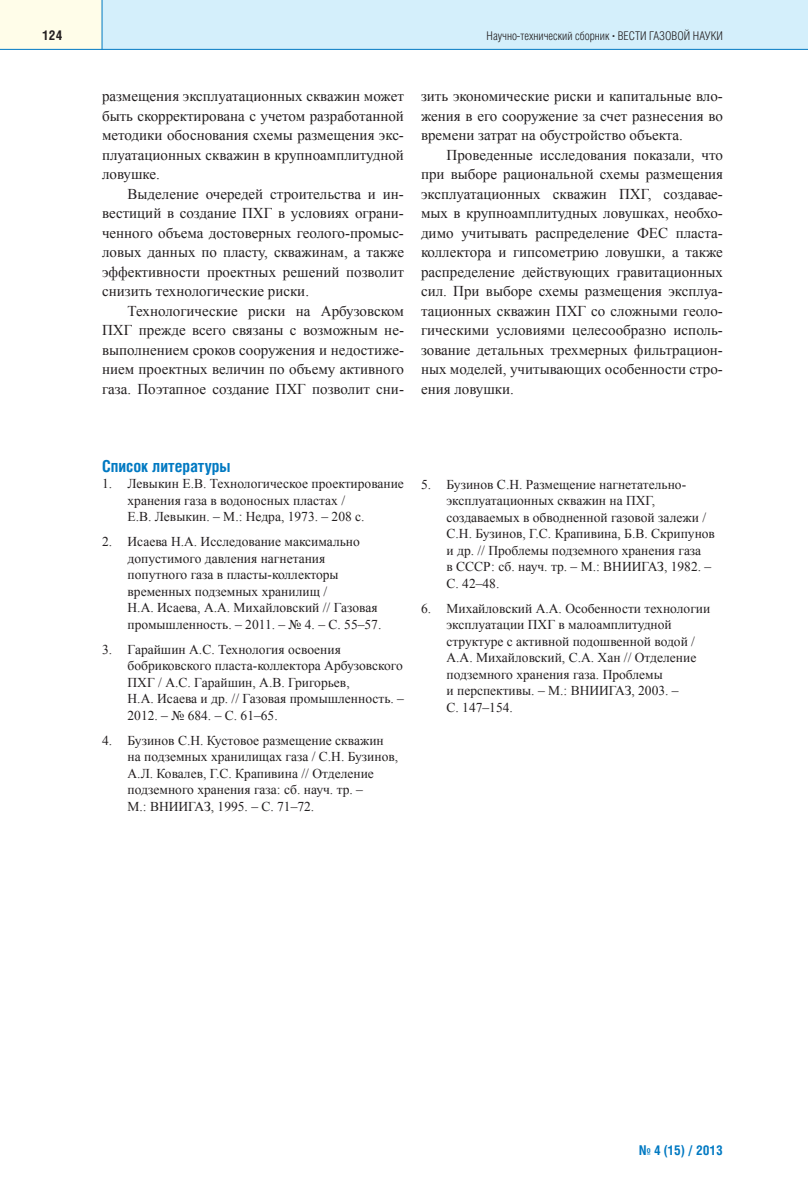
<style>
.page{position:relative;width:808px;height:1187px;background:#fff}
.page>*{position:absolute;margin:0;border:0;box-sizing:border-box;transform-origin:0 0}
.t1{font:700 16.5px "Helios Cond";color:#0079c2}
.t2{font:15px/19.5px "Times New Roman";color:#231f20;text-align:justify}
.t3{font:13.5px/16.5px "Times New Roman";color:#231f20}
.t4{font:700 13.5px "Helios Cond";color:#0079c2}
.t5{font:700 13.5px "Helios Cond";color:#231f20}
.t6{font:300 12px "Helios Cond";color:#231f20}
.s1{font-family:"Times New Roman";font-weight:700}
</style>
<div class="page">
<div style="left:102px;top:0;width:706px;height:49px;background:#d4effb"></div>
<div style="left:0;top:0;width:102px;height:49px;background:#fffde9"></div>
<hr style="left:0;top:49px;width:808px;height:1px;background:#0079c2">
<hr style="left:102px;top:0;width:1px;height:49px;background:#0079c2">
<p class="t5" style="left:42px;top:31px;width:21px">124</p>
<p class="t6" style="left:487px;top:32px;width:238px">Научно-технический сборник <span class="s1">·</span> ВЕСТИ ГАЗОВОЙ НАУКИ</p>
<p class="t2" style="left:102px;top:86px;width:303px">размещения эксплуатационных скважин может быть скорректирована с учетом разработанной методики обоснования схемы размещения экс&shy;плуатационных скважин в крупноамплитудной ловушке.</p>
<p class="t2" style="left:102px;top:184px;width:303px;text-indent:26px">Выделение очередей строительства и ин&shy;вестиций в создание ПХГ в условиях ограни&shy;ченного объема достоверных геолого-промыс&shy;ловых данных по пласту, скважинам, а также эффективности проектных решений позволит снизить технологические риски.</p>
<p class="t2" style="left:102px;top:301px;width:303px;text-indent:26px">Технологические риски на Арбузовском ПХГ прежде всего связаны с возможным не&shy;выполнением сроков сооружения и недостиже&shy;нием проектных величин по объему активного газа. Поэтапное создание ПХГ позволит сни-</p>
<p class="t2" style="left:421px;top:86px;width:303px">зить экономические риски и капитальные вло&shy;жения в его сооружение за счет разнесения во времени затрат на обустройство объекта.</p>
<p class="t2" style="left:421px;top:145px;width:303px;text-indent:26px">Проведенные исследования показали, что при выборе рациональной схемы размещения эксплуатационных скважин ПХГ, создавае&shy;мых в крупноамплитудных ловушках, необхо&shy;димо учитывать распределение ФЕС пласта&shy;коллектора и гипсометрию ловушки, а также распределение действующих гравитационных сил. При выборе схемы размещения эксплуа&shy;тационных скважин ПХГ со сложными геоло&shy;гическими условиями целесообразно исполь&shy;зование детальных трехмерных фильтрацион&shy;ных моделей, учитывающих особенности стро&shy;ения ловушки.</p>
<p class="t1" style="left:102px;top:460px;width:130px">Список литературы</p>
<p class="t3" style="left:128px;top:475px;width:278px;text-indent:-26px">1. Левыкин Е.В. Технологическое проектирование хранения газа в водоносных пластах /<br>Е.В. Левыкин. – М.: Недра, 1973. – 208 с.</p>
<p class="t3" style="left:128px;top:533px;width:255px;text-indent:-26px">2. Исаева Н.А. Исследование максимально допустимого давления нагнетания попутного газа в пласты-коллекторы временных подземных хранилищ /<br>Н.А. Исаева, А.А. Михайловский // Газовая промышленность. – 2011. – № 4. – С. 55–57.</p>
<p class="t3" style="left:128px;top:641px;width:278px;text-indent:-26px">3. Гарайшин А.С. Технология освоения бобриковского пласта-коллектора Арбузовского ПХГ / А.С. Гарайшин, А.В. Григорьев,<br>Н.А. Исаева и др. // Газовая промышленность. – 2012. – № 684. – С. 61–65.</p>
<p class="t3" style="left:128px;top:732px;width:272px;text-indent:-26px">4. Бузинов С.Н. Кустовое размещение скважин на подземных хранилищах газа / С.Н. Бузинов, А.Л. Ковалев, Г.С. Крапивина // Отделение подземного хранения газа: сб. науч. тр. –<br>М.: ВНИИГАЗ, 1995. – С. 71–72.</p>
<p class="t3" style="left:446px;top:476px;width:270px;text-indent:-26px">5. Бузинов С.Н. Размещение нагнетательно&shy;эксплуатационных скважин на ПХГ, создаваемых в обводненной газовой залежи / С.Н. Бузинов, Г.С. Крапивина, Б.В. Скрипунов и др. // Проблемы подземного хранения газа<br>в СССР: сб. науч. тр. – М.: ВНИИГАЗ, 1982. – С. 42–48.</p>
<p class="t3" style="left:446px;top:600px;width:265px;text-indent:-26px">6. Михайловский А.А. Особенности технологии эксплуатации ПХГ в малоамплитудной структуре с активной подошвенной водой / А.А. Михайловский, С.А. Хан // Отделение подземного хранения газа. Проблемы<br>и перспективы. – М.: ВНИИГАЗ, 2003. –<br>С. 147–154.</p>
<p class="t4" style="left:639px;top:1145px;width:85px">№ 4 (15) / 2013</p>
</div>
